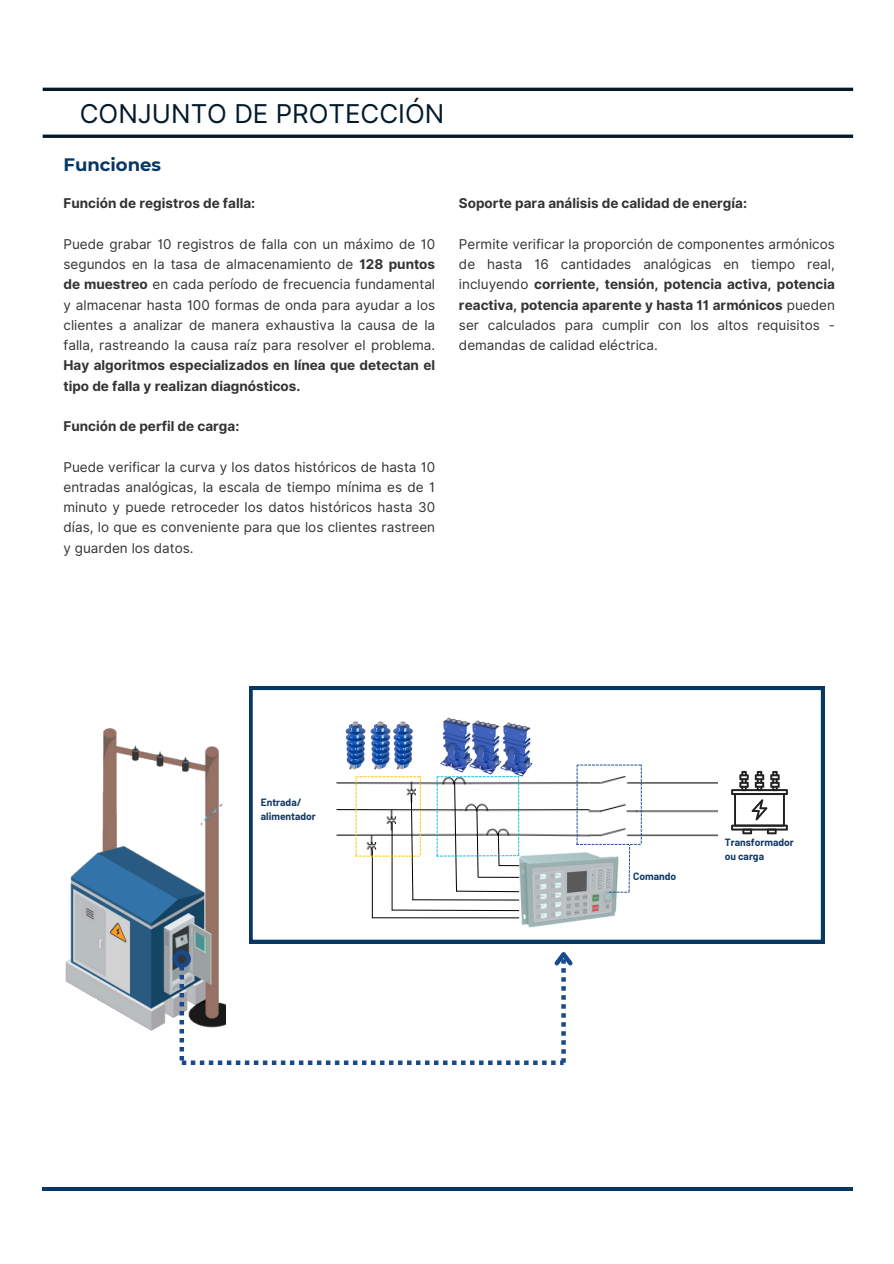
<style>
.page{position:relative;width:894px;height:1264px;background:#fff}
.page>*{position:absolute;margin:0;border:0;box-sizing:border-box;transform-origin:0 0}
.t1{font:25.95px "Inter";color:#031a2b}
.t2{font:700 18px "Montserrat";color:#073763}
.t3{font:13.5px/20.2px "Inter";color:#333;text-align:justify}
.t4{font:700 13.5px "Inter";color:#333}
.t5{font:700 10.2px/13.6px "Barlow";color:#133a68}
.s1{font-weight:700}
</style>
<div class="page">
<hr style="left:43px;top:1187px;width:809px;height:3px;background:#073763">
<svg style="left:43px;top:134px;width:809px;height:4px;background:#293d4b"></svg>
<hr style="left:43px;top:88px;width:809px;height:3px;background:#031a2b">
<img style="left:65px;top:728px;width:158px;height:303px">
<div style="left:173px;top:949px;width:18px;height:18px;border:5px solid #174a8d;border-radius:50%"></div>
<svg style="left:249px;top:686px;width:575px;height:257px"></svg>
<svg style="left:179px;top:946px;width:394px;height:118px"></svg>
<h1 class="t1" style="left:80px;top:98px;width:366px">CONJUNTO DE PROTECCIÓN</h1>
<h4 class="t2" style="left:63px;top:154px;width:99px">Funciones</h4>
<h2 class="t4" style="left:63px;top:195px;width:193px">Función de registros de falla:</h2>
<h3 class="t3" style="left:63px;top:234px;width:373px">Puede grabar 10 registros de falla con un máximo de 10 segundos en la tasa de almacenamiento de <span class="s1">128 puntos de muestreo</span> en cada período de frecuencia fundamental y almacenar hasta 100 formas de onda para ayudar a los clientes a analizar de manera exhaustiva la causa de la falla, rastreando la causa raíz para resolver el problema.<br><span class="s1">Hay algoritmos especializados en línea que detectan el tipo de falla y realizan diagnósticos.</span></h3>
<h4 class="t4" style="left:63px;top:418px;width:177px">Función de perfil de carga:</h4>
<h3 class="t3" style="left:63px;top:456px;width:373px">Puede verificar la curva y los datos históricos de hasta 10 entradas analógicas, la escala de tiempo mínima es de 1 minuto y puede retroceder los datos históricos hasta 30 días, lo que es conveniente para que los clientes rastreen y guarden los datos.</h3>
<h3 class="t4" style="left:459px;top:195px;width:289px">Soporte para análisis de calidad de energía:</h3>
<h4 class="t3" style="left:459px;top:234px;width:377px">Permite verificar la proporción de componentes armónicos de hasta 16 cantidades analógicas en tiempo real, incluyendo <span class="s1">corriente, tensión, potencia activa, potencia reactiva, potencia aparente y hasta 11 armónicos</span> pueden ser calculados para cumplir con los altos requisitos - demandas de calidad eléctrica.</h4>
<p class="t5" style="left:261px;top:795px;width:42px">Entrada/</p>
<p class="t5" style="left:261px;top:809px;width:57px">alimentador</p>
<p class="t5" style="left:633px;top:869px;width:44px">Comando</p>
<p class="t5" style="left:724px;top:835px;width:71px">Transformador ou carga</p>
</div>
